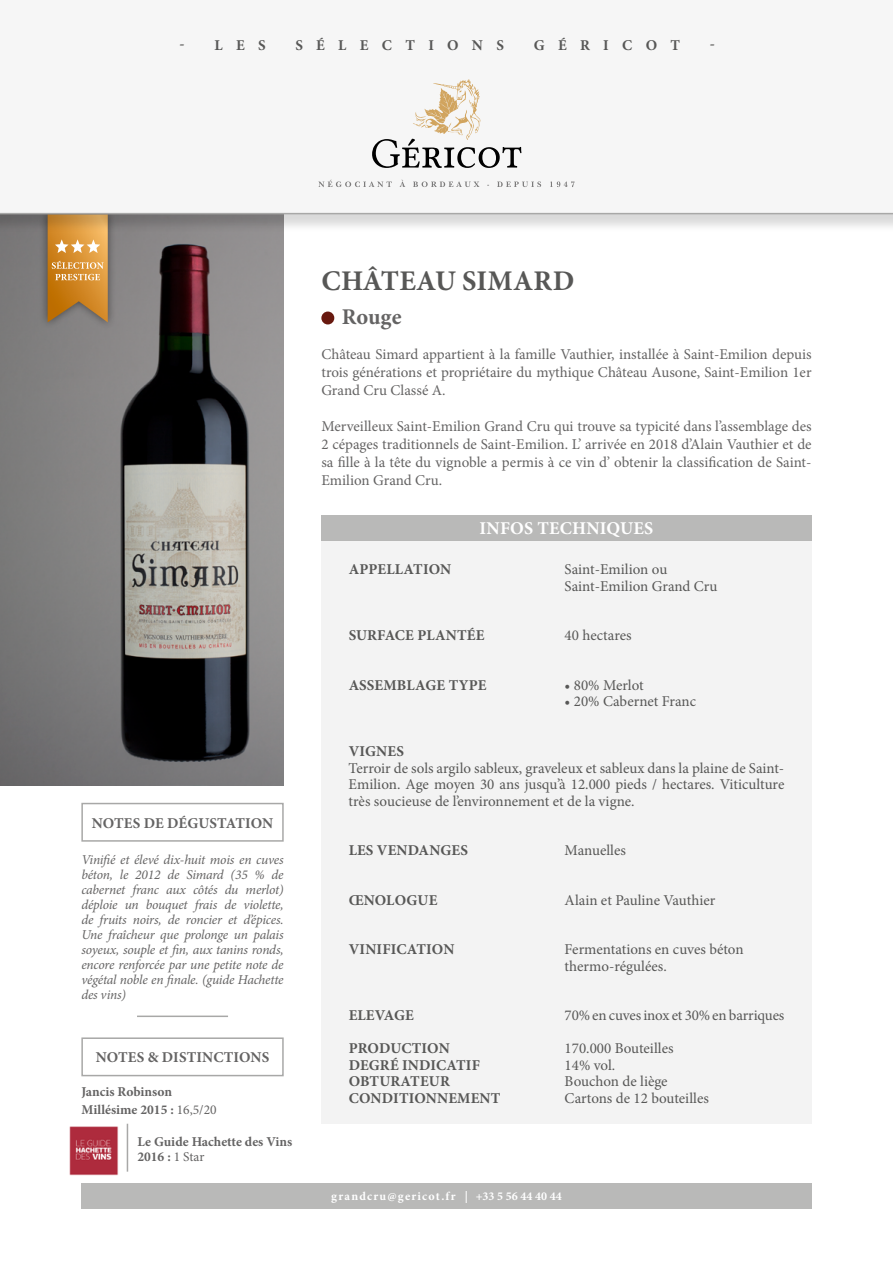
<style>
.page{position:relative;width:893px;height:1263px;background:#fff}
.page>*{position:absolute;margin:0;border:0;box-sizing:border-box;transform-origin:0 0}
.t1{font:700 28.5px "Minion Pro";letter-spacing:.01em;color:#575756}
.t2{font:700 22.5px "Minion Pro";letter-spacing:-.005em;color:#646363}
.t3{font:700 18px "Minion Pro";letter-spacing:.01em;color:#fff}
.t4{font:15px/16.5px "Minion Pro";color:#575756}
.t5{font:15px/18px "Minion Pro";color:#646363;text-align:justify}
.t6{font:700 15px "Minion Pro";letter-spacing:.01em;color:#575756}
.t7{font:700 15px "Minion Pro";color:#646363}
.t8{font:700 15px "Minion Pro";letter-spacing:.89em;color:#575756}
.t9{font:italic 13.5px/15px "Minion Pro";letter-spacing:-.015em;color:#646363;text-align:justify}
.t10{font:700 13.5px/18px "Minion Pro";color:#646363}
.t11{font:700 12px "Minion Pro";letter-spacing:.1em;color:#fff}
.s1{font-weight:400}
</style>
<div class="page">
<img style="left:0;top:233px;width:284px;height:552px">
<div style="left:81px;top:1184px;width:731px;height:25px;background:#b9b9b8"></div>
<div style="left:321px;top:541px;width:491px;height:583px;background:#f3f3f3"></div>
<div style="left:321px;top:516px;width:491px;height:25px;background:#b9b9b8"></div>
<div style="left:81px;top:803px;width:203px;height:39px;background:#fff;border:2px solid #a8a8a7"></div>
<hr style="left:127px;top:1124px;width:1px;height:48px;background:#a8a8a7">
<img style="left:69px;top:1126px;width:50px;height:50px">
<div style="left:321px;top:312px;width:13px;height:12px;background:#68190f;border-radius:50%"></div>
<div style="left:39px;top:206px;width:77px;height:123px;background:#000;opacity:.45"></div>
<svg style="left:48px;top:233px;width:60px;height:89px;background:#cd9243"></svg>
<div style="left:0;top:0;width:893px;height:233px;background:#000;opacity:.15"></div>
<div style="left:0;top:0;width:893px;height:214px;background:#f6f6f6"></div>
<svg style="left:318px;top:180px;width:257px;height:7px"></svg>
<svg style="left:372px;top:79px;width:149px;height:89px"></svg>
<hr style="left:137px;top:1015px;width:91px;height:2px;background:#a8a8a7">
<div style="left:81px;top:1037px;width:203px;height:39px;background:#fff;border:2px solid #a8a8a7"></div>
<p class="t6" style="left:179px;top:35px;width:88px">- LES</p>
<p class="t8" style="left:295px;top:35px;width:210px">SÉLECTIONS</p>
<p class="t8" style="left:534px;top:35px;width:148px">GÉRICOT</p>
<p class="t6" style="left:710px;top:35px;width:7px">-</p>
<h1 class="t1" style="left:321px;top:261px;width:254px">CHÂTEAU SIMARD</h1>
<h2 class="t2" style="left:342px;top:301px;width:61px">Rouge</h2>
<p class="t5" style="left:321px;top:345px;width:492px">Château Simard appartient à la famille Vauthier, installée à Saint-Emilion depuis trois générations et propriétaire du mythique Château Ausone, Saint-Emilion 1er Grand Cru Classé A.</p>
<p class="t5" style="left:321px;top:417px;width:492px">Merveilleux Saint-Emilion Grand Cru qui trouve sa typicité dans l’assemblage des 2 cépages traditionnels de Saint-Emilion. L’ arrivée en 2018 d’Alain Vauthier et de sa fille à la tête du vignoble a permis à ce vin d’ obtenir la classification de Saint-Emilion Grand Cru.</p>
<p class="t7" style="left:92px;top:812px;width:183px">NOTES DE DÉGUSTATION</p>
<p class="t9" style="left:81px;top:852px;width:204px">Vinifié et élevé dix-huit mois en cuves béton, le 2012 de Simard (35 % de cabernet franc aux côtés du merlot) déploie un bouquet frais de violette, de fruits noirs, de roncier et d’épices.<br>Une fraîcheur que prolonge un palais soyeux, souple et fin, aux tanins ronds, encore renforcée par une petite note de végétal noble en finale. (guide Hachette des vins)</p>
<p class="t7" style="left:96px;top:1047px;width:175px">NOTES &amp; DISTINCTIONS</p>
<p class="t10" style="left:81px;top:1083px;width:137px">Jancis Robinson<br>Millésime 2015 : <span class="s1">16,5/20</span></p>
<p class="t10" style="left:137px;top:1134px;width:156px;line-height:15px">Le Guide Hachette des Vins<br>2016 : <span class="s1">1 Star</span></p>
<p class="t3" style="left:480px;top:515px;width:175px">INFOS TECHNIQUES</p>
<p class="t6" style="left:349px;top:559px;width:104px">APPELLATION</p>
<p class="t4" style="left:565px;top:561px;width:154px">Saint-Emilion ou<br>Saint-Emilion Grand Cru</p>
<p class="t6" style="left:349px;top:625px;width:137px">SURFACE PLANTÉE</p>
<p class="t4" style="left:565px;top:627px;width:69px">40 hectares</p>
<p class="t6" style="left:349px;top:675px;width:139px">ASSEMBLAGE TYPE</p>
<p class="t4" style="left:565px;top:677px;width:81px">• 80% Merlot</p>
<p class="t4" style="left:565px;top:693px;width:133px">• 20% Cabernet Franc</p>
<p class="t6" style="left:349px;top:741px;width:57px">VIGNES</p>
<p class="t4" style="left:349px;top:759px;width:437px;text-align:justify">Terroir de sols argilo sableux, graveleux et sableux dans la plaine de Saint-Emilion. Age moyen 30 ans jusqu’à 12.000 pieds / hectares. Viticulture très soucieuse de l’environnement et de la vigne.</p>
<p class="t6" style="left:349px;top:840px;width:121px">LES VENDANGES</p>
<p class="t4" style="left:565px;top:842px;width:63px">Manuelles</p>
<p class="t6" style="left:349px;top:889px;width:90px">ŒNOLOGUE</p>
<p class="t4" style="left:565px;top:891px;width:152px">Alain et Pauline Vauthier</p>
<p class="t6" style="left:349px;top:939px;width:107px">VINIFICATION</p>
<p class="t4" style="left:565px;top:941px;width:180px">Fermentations en cuves béton thermo-régulées.</p>
<p class="t6" style="left:349px;top:1005px;width:67px">ELEVAGE</p>
<p class="t4" style="left:565px;top:1007px;width:221px">70% en cuves inox et 30% en barriques</p>
<p class="t6" style="left:349px;top:1038px;width:103px">PRODUCTION</p>
<p class="t4" style="left:565px;top:1040px;width:110px">170.000 Bouteilles</p>
<p class="t6" style="left:349px;top:1054px;width:133px">DEGRÉ INDICATIF</p>
<p class="t4" style="left:565px;top:1056px;width:52px">14% vol.</p>
<p class="t6" style="left:349px;top:1071px;width:103px">OBTURATEUR</p>
<p class="t4" style="left:565px;top:1073px;width:105px">Bouchon de liège</p>
<p class="t6" style="left:349px;top:1087px;width:153px">CONDITIONNEMENT</p>
<p class="t4" style="left:565px;top:1089px;width:146px">Cartons de 12 bouteilles</p>
<p class="t11" style="left:331px;top:1187px;width:232px">grandcru@gericot.fr | +33 5 56 44 40 44</p>
</div>
